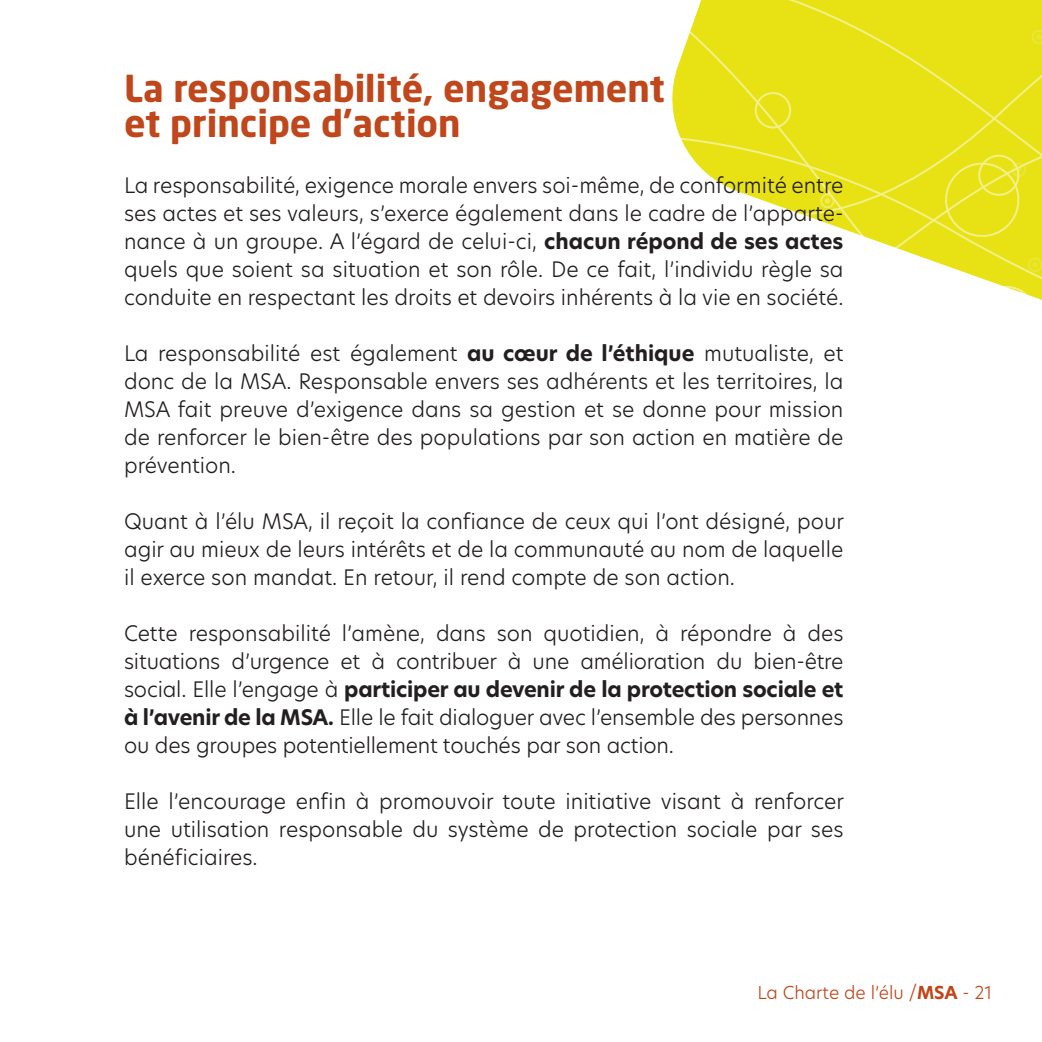
<style>
.page{position:relative;width:1042px;height:1042px;background:#fff}
.page>*{position:absolute;margin:0;border:0;box-sizing:border-box;transform-origin:0 0}
.t1{font:700 36.75px/35px "Neo Sans";color:#bf471b}
.t2{font:300 21px/28px "Hero New";color:#231f20;text-align:justify}
.t3{font:300 17.5px "Hero New";color:#bf471b}
.s1{font-weight:700}
</style>
<div class="page">
<div style="left:672px;top:0;width:370px;height:104px;background:#e8e215"></div>
<svg style="left:672px;top:104px;width:370px;height:196px"></svg>
<p class="t1" style="left:124px;top:70px;width:542px">La responsabilité, engagement et principe d’action</p>
<p class="t2" style="left:124px;top:171px;width:721px">La responsabilité, exigence morale envers soi-même, de conformité entre ses actes et ses valeurs, s’exerce également dans le cadre de l’apparte&shy;nance à un groupe. A l’égard de celui-ci, <span class="s1">chacun répond de ses actes </span>quels que soient sa situation et son rôle. De ce fait, l’individu règle sa conduite en respectant les droits et devoirs inhérents à la vie en société.</p>
<p class="t2" style="left:124px;top:339px;width:721px">La responsabilité est également <span class="s1">au cœur de l’éthique</span> mutualiste, et donc de la MSA. Responsable envers ses adhérents et les territoires, la MSA fait preuve d’exigence dans sa gestion et se donne pour mission de renforcer le bien-être des populations par son action en matière de prévention.</p>
<p class="t2" style="left:124px;top:507px;width:721px">Quant à l’élu MSA, il reçoit la confiance de ceux qui l’ont désigné, pour agir au mieux de leurs intérêts et de la communauté au nom de laquelle il exerce son mandat. En retour, il rend compte de son action.</p>
<p class="t2" style="left:124px;top:619px;width:721px">Cette responsabilité l’amène, dans son quotidien, à répondre à des situations d’urgence et à contribuer à une amélioration du bien-être social. Elle l’engage à <span class="s1">participer au devenir de la protection sociale et à l’avenir de la MSA.</span> Elle le fait dialoguer avec l’ensemble des personnes ou des groupes potentiellement touchés par son action.</p>
<p class="t2" style="left:124px;top:787px;width:721px">Elle l’encourage enfin à promouvoir toute initiative visant à renforcer une utilisation responsable du système de protection sociale par ses bénéficiaires.</p>
<p class="t3" style="left:757px;top:981px;width:236px">La Charte de l’élu /<span class="s1">MSA</span> - 21</p>
</div>
